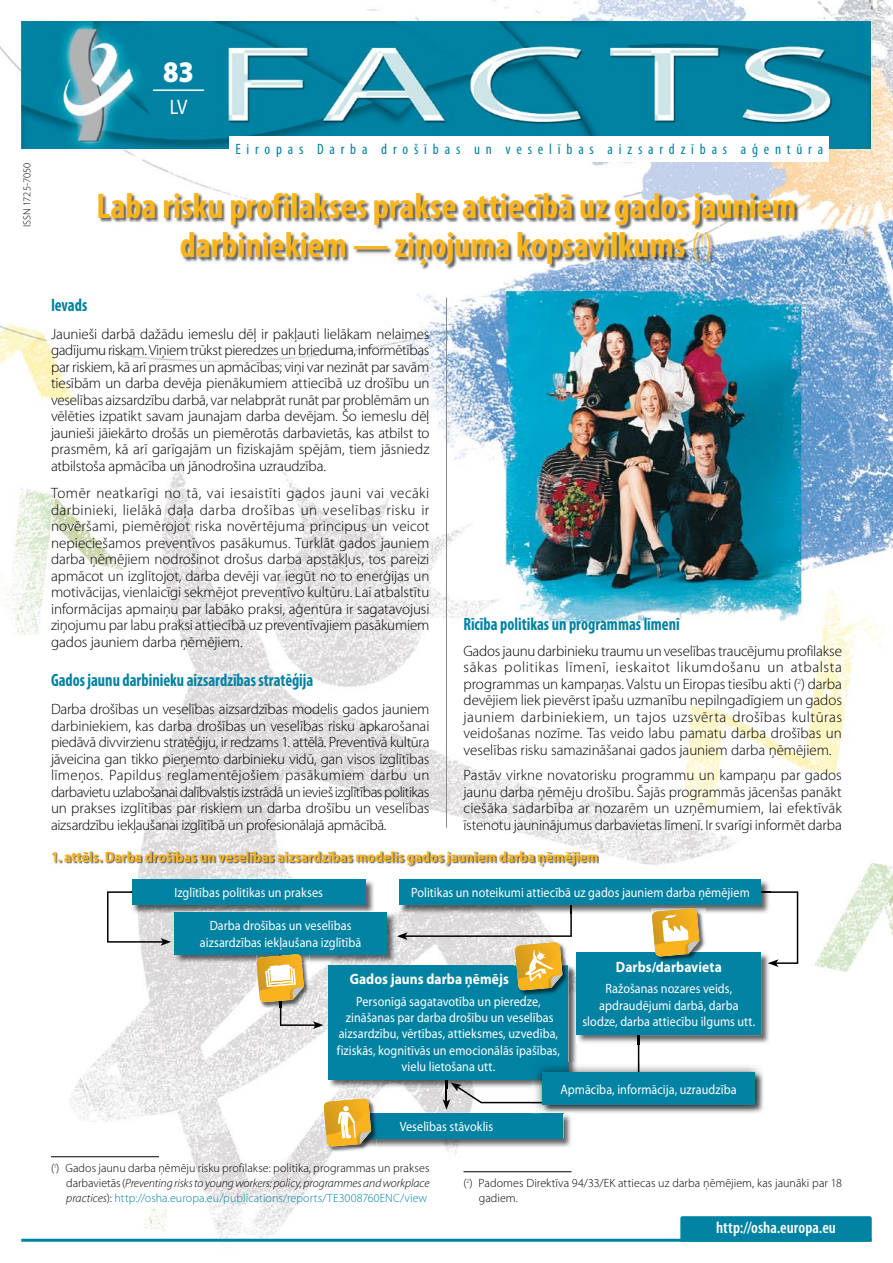
<style>
.page{position:relative;width:893px;height:1263px;background:#fff}
.page>*{position:absolute;margin:0;border:0;box-sizing:border-box;transform-origin:0 0}
.t1{font:700 condensed 36px/39px "Myriad Pro";color:#f9b41d;text-align:center}
.t2{font:900 30px "Myriad Pro";color:#fff;scale:.9 1}
.t3{font:21px "Myriad Pro";color:#fff;scale:.88 1}
.t4{font:700 condensed 18px "Myriad Pro";color:#0082a2;scale:.9 1}
.t5{font:600 condensed 16.5px "Myriad Pro";letter-spacing:.005em;color:#fff}
.t6{font:300 15px/16.5px "Myriad Pro";letter-spacing:-.01em;color:#000;text-align:justify}
.t7{font:700 15px "Myriad Pro";letter-spacing:.005em;color:#f9b41d;scale:.9 1}
.t8{font:condensed 15px "Myriad Pro";letter-spacing:.385em;color:#0082a2}
.t9{font:700 15px "Myriad Pro";letter-spacing:.005em;color:#fff;scale:.9 1}
.t10{font:13.5px/16.5px "Myriad Pro";letter-spacing:.005em;color:#fff;text-align:center;scale:.9 1}
.t11{font:300 12px/15px "Myriad Pro";letter-spacing:.005em;color:#000;text-align:justify}
.t12{font:300 10.5px "Myriad Pro";letter-spacing:-.005em;color:#000}
.s1{font-weight:300}
.s2{font-style:italic}
.s3{color:#0082a2}
</style>
<div class="page">
<img style="left:0;top:0;width:893px;height:1239px">
<hr style="left:21px;top:1239px;width:851px;height:3px;background:#0082a2">
<img style="left:99px;top:193px;width:700px;height:76px">
<div style="left:680px;top:1216px;width:192px;height:26px;background:#0082a2;border-radius:2px"></div>
<hr style="left:446px;top:298px;width:1px;height:530px;background:#87888a">
<img style="left:52px;top:851px;width:547px;height:16px">
<hr style="left:51px;top:1156px;width:108px;height:1px;background:#000">
<hr style="left:463px;top:1171px;width:108px;height:1px;background:#000">
<img style="left:377px;top:1114px;width:195px;height:34px">
<div style="left:330px;top:1113px;width:233px;height:26px;background:#0082a2"></div>
<img style="left:131px;top:879px;width:244px;height:35px">
<svg style="left:107px;top:891px;width:64px;height:55px"></svg>
<div style="left:132px;top:879px;width:234px;height:26px;background:#0082a2"></div>
<img style="left:399px;top:879px;width:371px;height:35px">
<div style="left:400px;top:879px;width:361px;height:26px;background:#0082a2"></div>
<img style="left:174px;top:912px;width:222px;height:51px">
<div style="left:174px;top:912px;width:213px;height:43px;background:#0082a2"></div>
<img style="left:328px;top:1079px;width:69px;height:9px">
<div style="left:328px;top:965px;width:240px;height:114px;background:#0082a2"></div>
<img style="left:639px;top:1062px;width:125px;height:10px">
<img style="left:639px;top:1072px;width:125px;height:42px">
<div style="left:542px;top:1073px;width:213px;height:32px;background:#0082a2"></div>
<img style="left:639px;top:967px;width:131px;height:77px">
<svg style="left:753px;top:891px;width:45px;height:76px"></svg>
<div style="left:577px;top:952px;width:184px;height:83px;background:#0082a2"></div>
<svg style="left:256px;top:954px;width:68px;height:75px"></svg>
<img style="left:654px;top:908px;width:51px;height:55px">
<svg style="left:652px;top:908px;width:47px;height:49px"></svg>
<img style="left:323px;top:1098px;width:54px;height:54px">
<img style="left:371px;top:1113px;width:6px;height:26px">
<svg style="left:324px;top:1098px;width:47px;height:49px;background:#e1b451"></svg>
<svg style="left:397px;top:894px;width:242px;height:220px"></svg>
<img style="left:21px;top:21px;width:850px;height:128px">
<hr style="left:153px;top:89px;width:51px;height:2px;background:#fff">
<div style="left:230px;top:136px;width:599px;height:26px;background:#fff"></div>
<p class="t12" style="left:21px;top:227px;width:65px;rotate:-90deg">ISSN 1725-7050</p>
<h2 class="t2" style="left:163px;top:55px;width:35px">83</h2>
<h3 class="t3" style="left:170px;top:95px;width:22px">LV</h3>
<p class="t8" style="left:236px;top:141px;width:589px">Eiropas Darba drošības un veselības aizsardzības aģentūra</p>
<h1 class="t1" style="left:97px;top:187px;width:701px">Laba risku profilakses prakse attiecībā uz gados jauniem darbiniekiem — ziņojuma kopsavilkums <span class="s1">(</span><sup>1</sup><span class="s1">)</span></h1>
<p class="t4" style="left:51px;top:295px;width:45px">Ievads<sup>1</sup></p>
<p class="t6" style="left:51px;top:326px;width:380px">Jaunieši darbā dažādu iemeslu dēļ ir pakļauti lielākam nelaimes gadījumu riskam. Viņiem trūkst pieredzes un brieduma, informētības par riskiem, kā arī prasmes un apmācības; viņi var nezināt par savām tiesībām un darba devēja pienākumiem attiecībā uz drošību un veselības aizsardzību darbā, var nelabprāt runāt par problēmām un vēlēties izpatikt savam jaunajam darba devējam. Šo iemeslu dēļ jaunieši jāiekārto drošās un piemērotās darbavietās, kas atbilst to prasmēm, kā arī garīgajām un fiziskajām spējām, tiem jāsniedz atbilstoša apmācība un jānodrošina uzraudzība.</p>
<p class="t6" style="left:51px;top:485px;width:380px">Tomēr neatkarīgi no tā, vai iesaistīti gados jauni vai vecāki darbinieki, lielākā daļa darba drošības un veselības risku ir novēršami, piemērojot riska novērtējuma principus un veicot nepieciešamos preventīvos pasākumus. Turklāt gados jauniem darba ņēmējiem nodrošinot drošus darba apstākļus, tos pareizi apmācot un izglītojot, darba devēji var iegūt no to enerģijas un motivācijas, vienlaicīgi sekmējot preventīvo kultūru. Lai atbalstītu informācijas apmaiņu par labāko praksi, aģentūra ir sagatavojusi ziņojumu par labu praksi attiecībā uz preventīvajiem pasākumiem gados jauniem darba ņēmējiem.</p>
<p class="t4" style="left:51px;top:670px;width:293px">Gados jaunu darbinieku aizsardzības stratēģija</p>
<p class="t6" style="left:51px;top:701px;width:380px">Darba drošības un veselības aizsardzības modelis gados jauniem darbiniekiem, kas darba drošības un veselības risku apkarošanai piedāvā divvirzienu stratēģiju, ir redzams 1. attēlā. Preventīvā kultūra jāveicina gan tikko pieņemto darbinieku vidū, gan visos izglītības līmeņos. Papildus reglamentējošiem pasākumiem darbu un darbavietu uzlabošanai dalībvalstis izstrādā un ievieš izglītības politikas un prakses izglītības par riskiem un darba drošību un veselības aizsardzību iekļaušanai izglītībā un profesionālajā apmācībā.</p>
<p class="t4" style="left:463px;top:614px;width:242px">Rīcība politikas un programmas līmenī</p>
<p class="t6" style="left:463px;top:642px;width:380px">Gados jaunu darbinieku traumu un veselības traucējumu profilakse sākas politikas līmenī, ieskaitot likumdošanu un atbalsta programmas un kampaņas. Valstu un Eiropas tiesību akti (<sup>2</sup>) darba devējiem liek pievērst īpašu uzmanību nepilngadīgiem un gados jauniem darbiniekiem, un tajos uzsvērta drošības kultūras veidošanas nozīme. Tas veido labu pamatu darba drošības un veselības risku samazināšanai gados jauniem darba ņēmējiem.</p>
<p class="t6" style="left:463px;top:767px;width:380px">Pastāv virkne novatorisku programmu un kampaņu par gados jaunu darba ņēmēju drošību. Šajās programmās jācenšas panākt ciešāka sadarbība ar nozarēm un uzņēmumiem, lai efektīvāk īstenotu jauninājumus darbavietas līmenī. Ir svarīgi informēt darba</p>
<p class="t7" style="left:51px;top:848px;width:609px">1. attēls. Darba drošības un veselības aizsardzības modelis gados jauniem darba ņēmējiem</p>
<p class="t10" style="left:174px;top:885px;width:167px">Izglītības politikas un prakses</p>
<p class="t10" style="left:411px;top:885px;width:378px">Politikas un noteikumi attiecībā uz gados jauniem darba ņēmējiem</p>
<p class="t10" style="left:200px;top:918px;width:181px">Darba drošības un veselības aizsardzības iekļaušana izglītībā</p>
<p class="t9" style="left:350px;top:971px;width:178px">Gados jauns darba ņēmējs</p>
<p class="t10" style="left:337px;top:993px;width:250px">Personīgā sagatavotība un pieredze, zināšanas par darba drošību un veselības aizsardzību, vērtības, attieksmes, uzvedība, fiziskās, kognitīvās un emocionālās īpašības, vielu lietošana utt.</p>
<p class="t10" style="left:560px;top:1081px;width:197px">Apmācība, informācija, uzraudzība</p>
<p class="t9" style="left:616px;top:959px;width:119px">Darbs/darbavieta</p>
<p class="t10" style="left:582px;top:981px;width:193px">Ražošanas nozares veids, apdraudējumi darbā, darba slodze, darba attiecību ilgums utt.</p>
<p class="t10" style="left:400px;top:1118px;width:105px">Veselības stāvoklis</p>
<p class="t11" style="left:66px;top:1160px;width:365px;text-indent:-15px">(<sup>1</sup>) Gados jaunu darba ņēmēju risku profilakse: politika, programmas un prakses darbavietās (<span class="s2">Preventing risks to young workers: policy, programmes and workplace practices</span>): <span class="s3">http://osha.europa.eu/publications/reports/TE3008760ENC/view</span></p>
<p class="t11" style="left:479px;top:1175px;width:365px;text-indent:-15px">(<sup>2</sup>) Padomes Direktīva 94/33/EK attiecas uz darba ņēmējiem, kas jaunāki par 18 gadiem.</p>
<p class="t5" style="left:716px;top:1219px;width:121px">http://osha.europa.eu</p>
</div>
